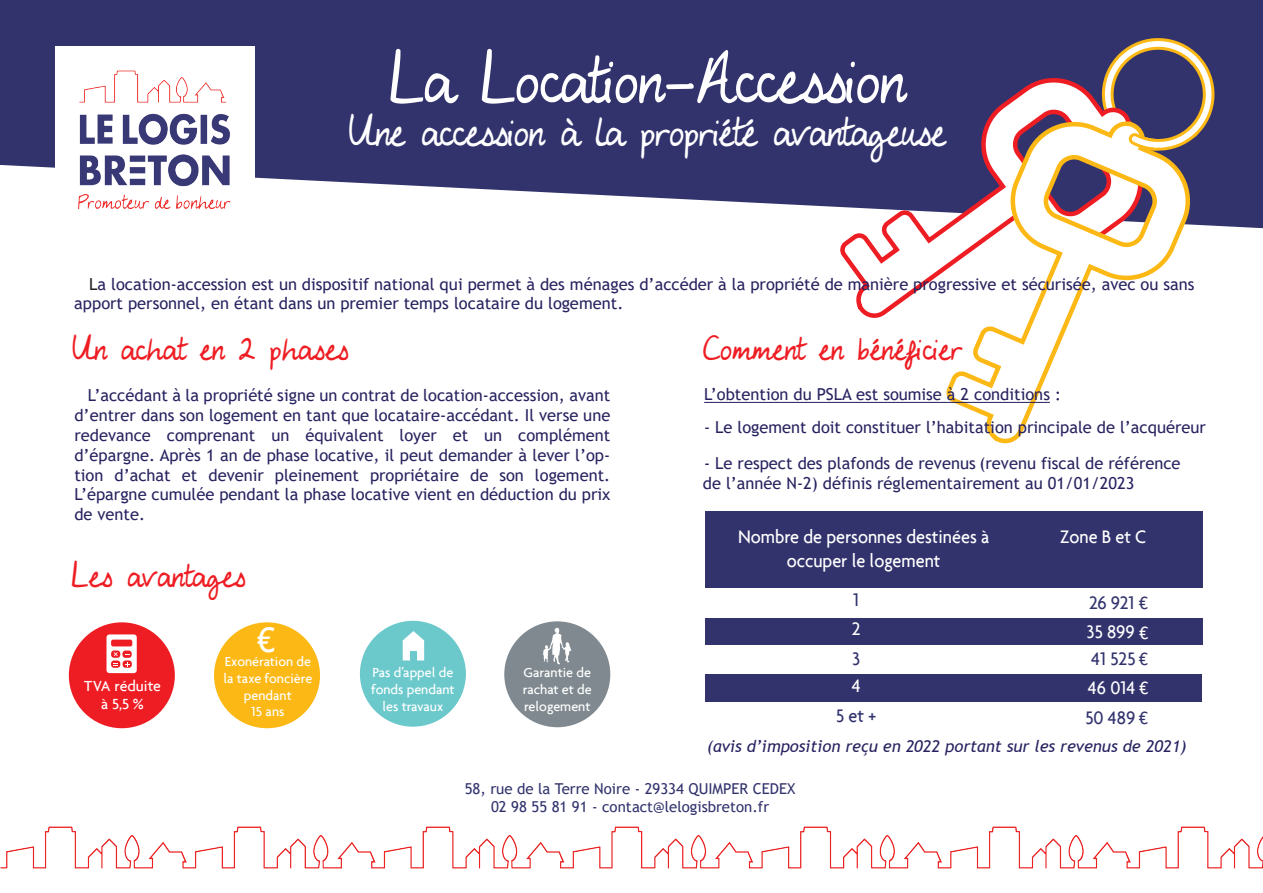
<style>
.page{position:relative;width:1263px;height:893px;background:#fff}
.page>*{position:absolute;margin:0;border:0;box-sizing:border-box;transform-origin:0 0}
.t1{font:58.5px "My Lucky Penny";letter-spacing:-.025em;color:#fff}
.t2{font:36px "My Lucky Penny";letter-spacing:-.025em;color:#fff}
.t3{font:34.05px "Trebuchet MS";color:#fff}
.t4{font:28.5px "My Lucky Penny";color:#ee1d23}
.t5{font:500 19.5px/23.4px "Agenda";color:#fff;text-align:center;scale:.93 1}
.t6{font:500 19.5px/29.4px "Agenda";color:#32336d;scale:.93 1}
.t7{font:16.5px/19.8px "Trebuchet MS";color:#272360}
.t8{font:italic 16.5px "Trebuchet MS";color:#272360}
.t9{font:500 15.75px/18.9px "Agenda";color:#fff;text-align:center}
.t10{font:15px/18px "Trebuchet MS";color:#32336d;text-align:center}
.t11{font:500 14.1px/17px "Agenda";color:#fff;text-align:center}
.s1{color:#231f20}
.s2{font-family:"Calibri";font-weight:400}
.s3{color:#fff}
.s4{font-family:"Calibri";font-weight:400;color:#fff}
</style>
<div class="page">
<svg style="left:0;top:0;width:1263px;height:228px;background:#4f5081"></svg>
<div style="left:705px;top:618px;width:497px;height:27px;background:#32336d"></div>
<div style="left:705px;top:512px;width:497px;height:76px;background:#32336d"></div>
<div style="left:705px;top:674px;width:496px;height:28px;background:#32336d"></div>
<svg style="left:839px;top:0;width:306px;height:318px;fill:#32336d"></svg>
<svg style="left:942px;top:112px;width:258px;height:332px"></svg>
<div style="left:69px;top:622px;width:106px;height:106px;background:#ee1d23;border-radius:50%"></div>
<div style="left:214px;top:622px;width:106px;height:106px;background:#fcb814;border-radius:50%"></div>
<div style="left:360px;top:621px;width:106px;height:106px;background:#6bc9cc;border-radius:50%"></div>
<div style="left:504px;top:621px;width:106px;height:106px;background:#7f898f;border-radius:50%"></div>
<div style="left:106px;top:634px;width:31px;height:39px;background:#fff;border-radius:3px"></div>
<div style="left:111px;top:640px;width:21px;height:6px;background:#ee1d23;border-radius:2px"></div>
<svg style="left:111px;top:650px;width:9px;height:8px"></svg>
<svg style="left:111px;top:660px;width:9px;height:8px"></svg>
<svg style="left:122px;top:650px;width:10px;height:8px"></svg>
<svg style="left:123px;top:660px;width:9px;height:8px"></svg>
<svg style="left:114px;top:652px;width:4px;height:4px"></svg>
<svg style="left:403px;top:631px;width:21px;height:29px"></svg>
<div style="left:410px;top:651px;width:7px;height:10px;background:#6bc9cc"></div>
<svg style="left:543px;top:628px;width:29px;height:37px"></svg>
<img style="left:0;top:827px;width:1263px;height:42px">
<div style="left:55px;top:46px;width:199px;height:220px;background:#fff"></div>
<img style="left:78px;top:70px;width:153px;height:139px">
<svg style="left:1056px;top:391px;width:3px;height:9px"></svg>
<hr style="left:704px;top:402px;width:346px;height:1px;background:#272360">
<svg style="left:1094px;top:34px;width:119px;height:119px"></svg>
<h1 class="t1" style="left:389px;top:32px;width:518px">La Location-Accession</h1>
<h2 class="t2" style="left:348px;top:103px;width:599px">Une accession à la propriété avantageuse</h2>
<p class="t7" style="left:74px;top:274px;width:1122px;text-indent:15px"><span class="s1">L</span>a location-accession est un dispositif national qui permet à des ménages d’accéder à la propriété de manière progressive et sécurisée, avec ou sans apport personnel, en étant dans un premier temps locataire du logement.</p>
<h3 class="t4" style="left:72px;top:325px;width:279px">Un achat en 2 phases</h3>
<p class="t7" style="left:74px;top:385px;width:538px;text-align:justify;text-indent:13px">L’accédant à la propriété signe un contrat de location-accession, avant d’entrer dans son logement en tant que locataire-accédant. Il verse une redevance comprenant un équivalent loyer et un complément d’épargne. Après 1 an de phase locative, il peut demander à lever l’op&shy;tion d’achat et devenir pleinement propriétaire de son logement.<br>L’épargne cumulée pendant la phase locative vient en déduction du prix de vente.</p>
<h3 class="t4" style="left:71px;top:553px;width:176px">Les avantages</h3>
<h3 class="t3" style="left:257px;top:619px;width:19px">€</h3>
<p class="t9" style="left:84px;top:676px;width:78px">TVA réduite à 5,5 %</p>
<p class="t11" style="left:223px;top:652px;width:90px">Exonération de la taxe foncière pendant<br>15 ans</p>
<p class="t11" style="left:371px;top:664px;width:85px">Pas d’appel de fonds pendant les travaux</p>
<p class="t11" style="left:523px;top:664px;width:70px;text-align:justify">Garantie de rachat et de relogement</p>
<h3 class="t4" style="left:703px;top:326px;width:289px">Comment en bénéficier ?</h3>
<p class="t7" style="left:704px;top:384px;width:347px">L’obtention du PSLA est soumise à 2 conditions</p>
<p class="t7" style="left:704px;top:417px;width:503px">- Le logement doit constituer l’habitation principale de l’acquéreur</p>
<p class="t7" style="left:704px;top:453px;width:478px">- Le respect des plafonds de revenus (revenu fiscal de référence</p>
<p class="t7" style="left:703px;top:473px;width:433px">de l’année N-2) définis réglementairement au 01/01/2023</p>
<p class="t5" style="left:738px;top:525px;width:272px">Nombre de personnes destinées à occuper le logement</p>
<p class="t5" style="left:1060px;top:524px;width:94px">Zone B et C</p>
<p class="t6" style="left:853px;top:585px;width:8px">1</p>
<p class="t5" style="left:852px;top:617px;width:11px">2</p>
<p class="t6" style="left:852px;top:643px;width:10px">3</p>
<p class="t5" style="left:852px;top:674px;width:11px">4</p>
<p class="t6" style="left:836px;top:700px;width:45px">5 et +</p>
<p class="t6" style="left:1087px;top:587px;width:68px">26 921 <span class="s2">€<br></span><span class="s3">35 899</span> <span class="s4">€</span></p>
<p class="t6" style="left:1085px;top:643px;width:69px;text-align:justify">41 525 <span class="s2">€ </span><span class="s3">46 014</span> <span class="s4">€ </span>50 489 <span class="s2">€</span></p>
<p class="t8" style="left:707px;top:736px;width:481px">(avis d’imposition reçu en 2022 portant sur les revenus de 2021)</p>
<p class="t10" style="left:465px;top:780px;width:332px">58, rue de la Terre Noire - 29334 QUIMPER CEDEX<br>02 98 55 81 91 - contact@lelogisbreton.fr</p>
</div>
